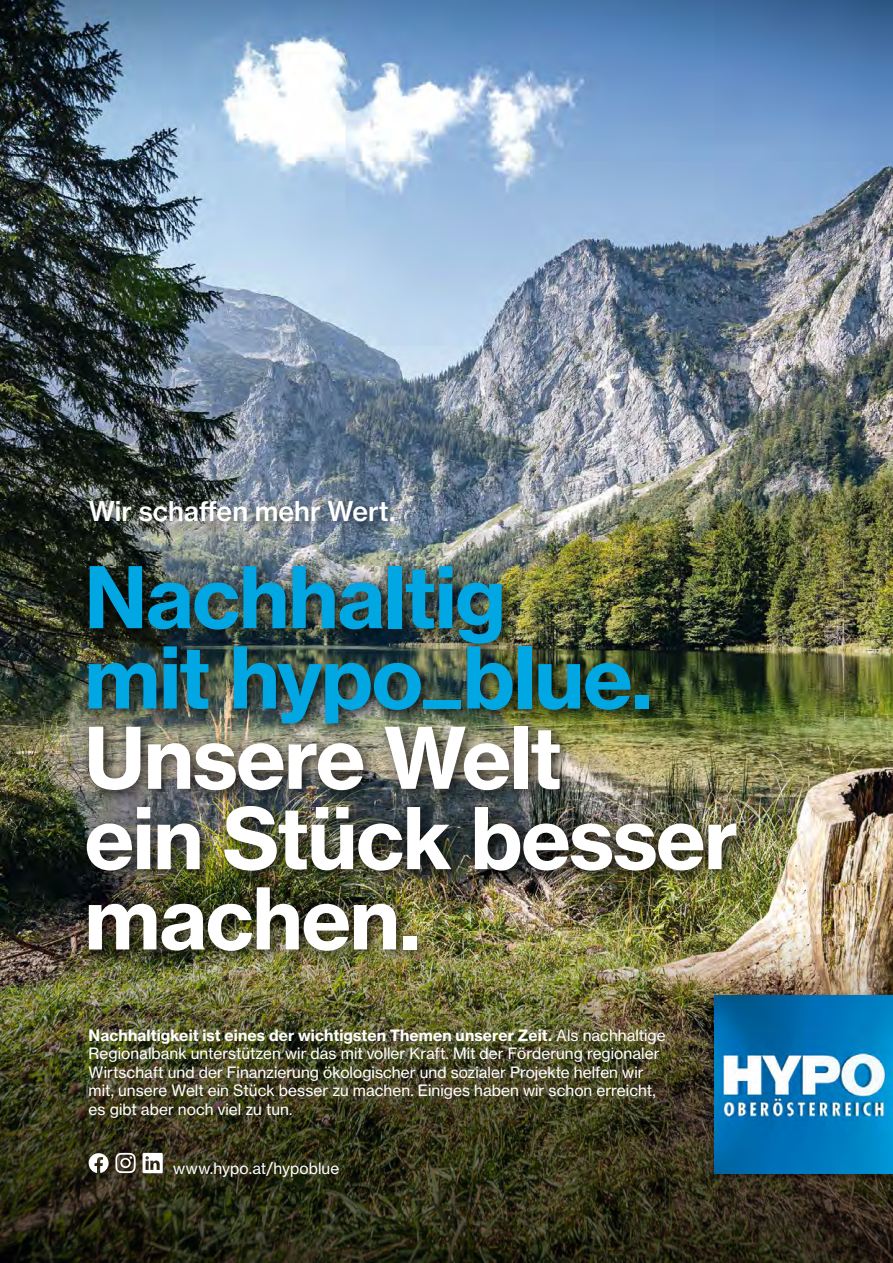
<style>
.page{position:relative;width:893px;height:1263px;background:#fff}
.page>*{position:absolute;margin:0;border:0;box-sizing:border-box;transform-origin:0 0}
.t1{font:83.55px/80.2px "N Haas Grotesk TX Pro 75 Bd";letter-spacing:-.02em;color:#fff}
.t2{font:83.55px/80.2px "N Haas Grotesk TX Pro 75 Bd";letter-spacing:-.02em;color:#00a7e3}
.t3{font:26.85px "N Haas Grotesk TX Pro 65 Md";color:#fff}
.t4{font:15.45px/18.5px "N Haas Grotesk TX Pro 55 Rg";letter-spacing:.005em;color:#fff}
.t5{font:15.45px "N Haas Grotesk TX Pro 75 Bd";letter-spacing:.01em;color:#fff}
.s1{font-family:"N Haas Grotesk TX Pro 55 Rg"}
</style>
<div class="page">
<img style="left:0;top:0;width:893px;height:521px">
<img style="left:0;top:521px;width:893px;height:742px">
<div style="left:705px;top:991px;width:188px;height:192px;background:#000;opacity:.4"></div>
<img style="left:714px;top:995px;width:179px;height:179px">
<div style="left:77px;top:557px;width:677px;height:411px;background:#000;opacity:.8"></div>
<div style="left:77px;top:488px;width:338px;height:56px;background:#000;opacity:.5"></div>
<svg style="left:115px;top:1153px;width:21px;height:20px"></svg>
<svg style="left:89px;top:1153px;width:20px;height:20px"></svg>
<svg style="left:142px;top:1153px;width:21px;height:20px"></svg>
<h2 class="t3" style="left:89px;top:495px;width:308px">Wir schaffen mehr Wert.</h2>
<h1 class="t2" style="left:84px;top:557px;width:569px">Nachhaltig mit hypo_blue.</h1>
<h1 class="t1" style="left:84px;top:718px;width:655px">Unsere Welt<br>ein Stück besser machen.</h1>
<p class="t5" style="left:89px;top:1025px;width:579px">Nachhaltigkeit ist eines der wichtigsten Themen unserer Zeit. <span class="s1">Als nachhaltige</span></p>
<p class="t4" style="left:89px;top:1044px;width:572px">Regionalbank unterstützen wir das mit voller Kraft. Mit der Förderung regionaler Wirtschaft und der Finanzierung ökologischer und sozialer Projekte helfen wir mit, unsere Welt ein Stück besser zu machen. Einiges haben wir schon erreicht, es gibt aber noch viel zu tun.</p>
<p class="t4" style="left:173px;top:1159px;width:168px">www.hypo.at/hypoblue</p>
</div>
